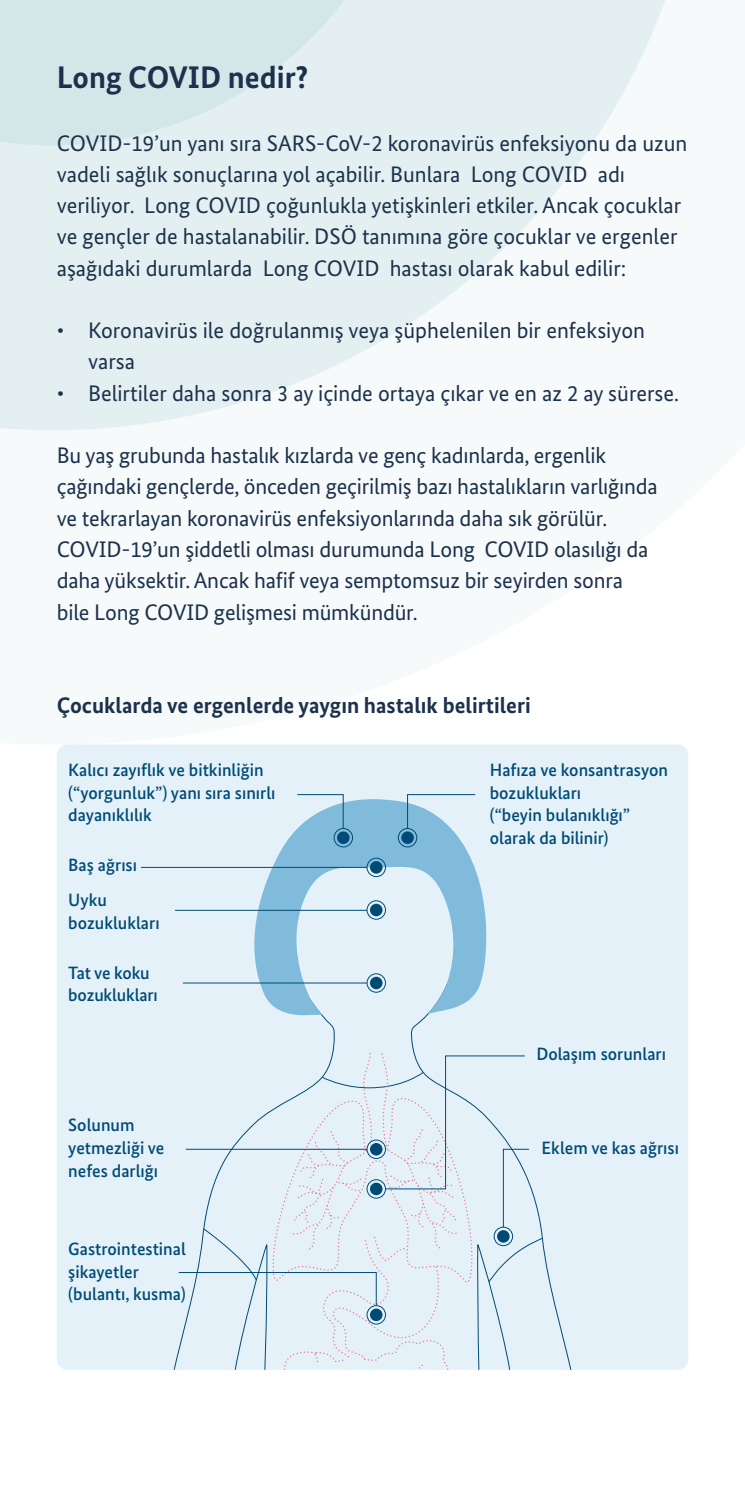
<style>
.page{position:relative;width:745px;height:1489px;background:#fff}
.page>*{position:absolute;margin:0;border:0;box-sizing:border-box;transform-origin:0 0}
.H2_-_Headline_Fließtext{font:700 31.25px "Bundes Sans";color:#1c314c}
.P_-_Fließtext{font:22.5px/31.2px "Bundes Sans";letter-spacing:-.005em;color:#1c314c}
.H3_-_Subheadline{font:700 22.5px "Bundes Sans";color:#1c314c}
.t1{font:500 17.75px/22.5px "Bundes Sans";color:#004b76}
</style>
<div class="page">
<svg style="left:0;top:0;width:665px;height:430px;fill:#e3eff0"></svg>
<svg style="left:0;top:0;width:418px;height:145px;background:#d9eaeb"></svg>
<div style="left:57px;top:744px;width:630px;height:625px;background:#e5f1f8"></div>
<div style="left:155px;top:831px;width:436px;height:538px;background:#e5f1f8"></div>
<svg style="left:243px;top:798px;width:251px;height:217px;background:#bbdaeb"></svg>
<hr style="left:141px;top:867px;width:226px;height:1px;background:#004b76">
<hr style="left:175px;top:909px;width:192px;height:1px;background:#004b76">
<div style="left:333px;top:828px;width:19px;height:19px;border:1px solid #004b76;border-radius:50%"></div>
<div style="left:337px;top:831px;width:12px;height:13px;background:#004b76;border-radius:50%"></div>
<div style="left:398px;top:828px;width:19px;height:19px;border:1px solid #004b76;border-radius:50%"></div>
<div style="left:401px;top:831px;width:12px;height:13px;background:#004b76;border-radius:50%"></div>
<svg style="left:296px;top:794px;width:47px;height:34px;background:#b1d4e7"></svg>
<div style="left:366px;top:973px;width:19px;height:19px;border:1px solid #004b76;border-radius:50%"></div>
<div style="left:370px;top:976px;width:12px;height:13px;background:#004b76;border-radius:50%"></div>
<div style="left:366px;top:900px;width:19px;height:19px;border:1px solid #004b76;border-radius:50%"></div>
<div style="left:370px;top:903px;width:12px;height:13px;background:#004b76;border-radius:50%"></div>
<svg style="left:407px;top:794px;width:68px;height:34px;background:#bedaea"></svg>
<hr style="left:183px;top:982px;width:184px;height:1px;background:#004b76">
<div style="left:366px;top:857px;width:19px;height:19px;border:1px solid #004b76;border-radius:50%"></div>
<div style="left:370px;top:861px;width:12px;height:12px;background:#004b76;border-radius:50%"></div>
<div style="left:178px;top:1055px;width:365px;height:314px;background:#e5f1f8"></div>
<h2 class="H2_-_Headline_Fließtext" style="left:57px;top:59px;width:253px">Long COVID nedir?</h2>
<p class="P_-_Fließtext" style="left:57px;top:127px;width:631px">COVID-19’un yanı sıra SARS-CoV-2 koronavirüs enfeksiyonu da uzun vadeli sağlık sonuçlarına yol açabilir. Bunlara Long COVID adı veriliyor. Long COVID çoğunlukla yetişkinleri etkiler. Ancak çocuklar ve gençler de hastalanabilir. DSÖ tanımına göre çocuklar ve ergenler aşağıdaki durumlarda Long COVID hastası olarak kabul edilir:</p>
<p class="P_-_Fließtext" style="left:88px;top:315px;width:558px;text-indent:-31px">• Koronavirüs ile doğrulanmış veya şüphelenilen bir enfeksiyon varsa</p>
<p class="P_-_Fließtext" style="left:57px;top:377px;width:623px">• Belirtiler daha sonra 3 ay içinde ortaya çıkar ve en az 2 ay sürerse.</p>
<p class="P_-_Fließtext" style="left:57px;top:440px;width:602px">Bu yaş grubunda hastalık kızlarda ve genç kadınlarda, ergenlik çağındaki gençlerde, önceden geçirilmiş bazı hastalıkların varlığında ve tekrarlayan koronavirüs enfeksiyonlarında daha sık görülür.<br>COVID-19’un şiddetli olması durumunda Long COVID olasılığı da daha yüksektir. Ancak hafif veya semptomsuz bir seyirden sonra bile Long COVID gelişmesi mümkündür.</p>
<h3 class="H3_-_Subheadline" style="left:57px;top:692px;width:475px">Çocuklarda ve ergenlerde yaygın hastalık belirtileri</h3>
<p class="t1" style="left:68px;top:758px;width:209px">Kalıcı zayıflık ve bitkinliğin (“yorgunluk”) yanı sıra sınırlı dayanıklılık</p>
<p class="t1" style="left:68px;top:847px;width:70px;line-height:35.2px">Baş ağrısı<br>Uyku</p>
<p class="t1" style="left:68px;top:911px;width:93px">bozuklukları</p>
<p class="t1" style="left:68px;top:961px;width:91px">Tat ve koku bozuklukları</p>
<p class="t1" style="left:68px;top:1114px;width:98px">Solunum yetmezliği ve nefes darlığı</p>
<p class="t1" style="left:68px;top:1237px;width:119px">Gastrointestinal şikayetler (bulantı, kusma)</p>
<p class="t1" style="left:489px;top:758px;width:180px">Hafıza ve konsantrasyon bozuklukları<br>(“beyin bulanıklığı” olarak da bilinir)</p>
<p class="t1" style="left:536px;top:1042px;width:131px">Dolaşım sorunları</p>
<p class="t1" style="left:541px;top:1136px;width:139px">Eklem ve kas ağrısı</p>
</div>
